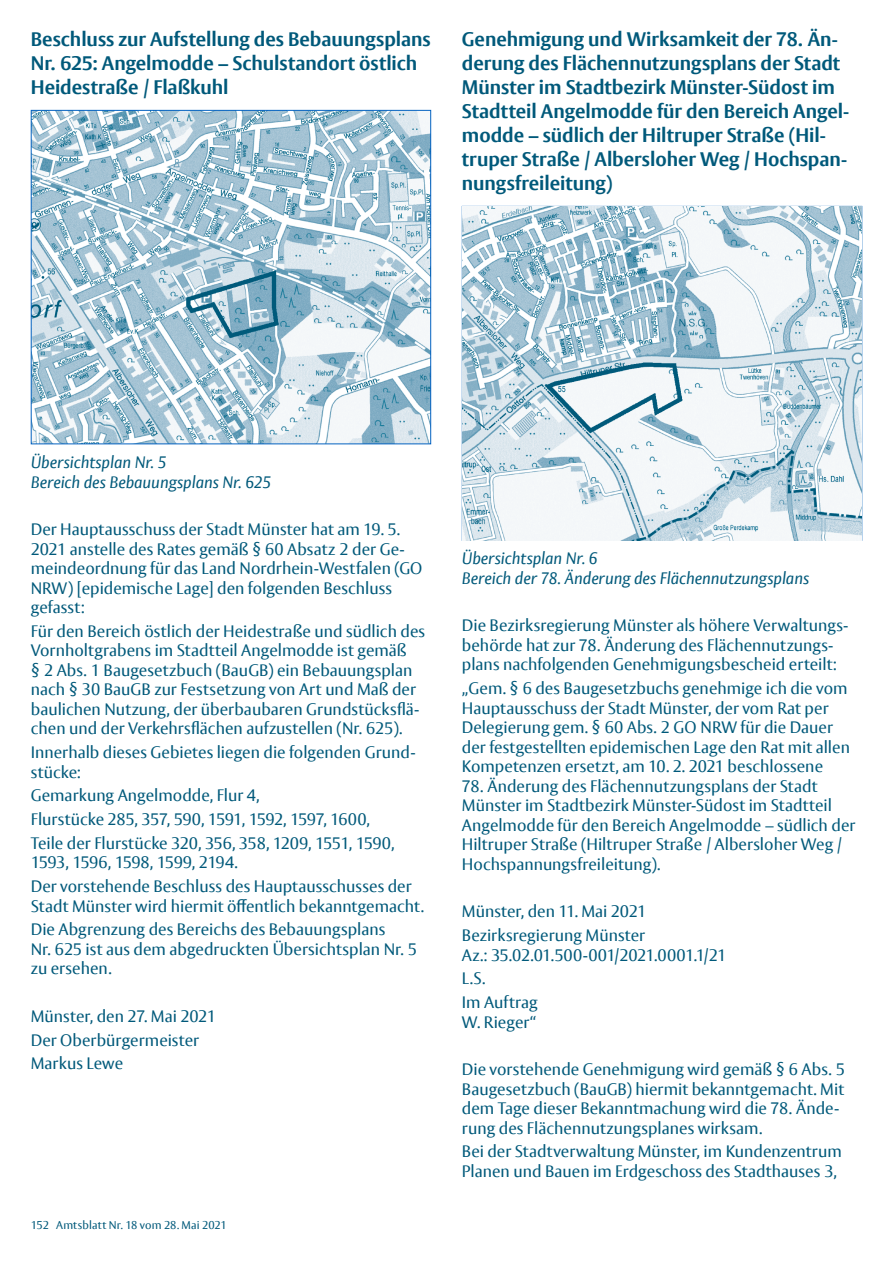
<style>
.page{position:relative;width:893px;height:1263px;background:#fff}
.page>*{position:absolute;margin:0;border:0;box-sizing:border-box;transform-origin:0 0}
.t1{font:700 19.5px/24px "Vesta Pro";letter-spacing:-.005em;color:#00597a}
.t2{font:16.5px/19.5px "Vesta Pro";color:#00597a}
.t3{font:italic 16.5px/19.5px "Vesta Pro";letter-spacing:-.005em;color:#00597a}
.t4{font:16.5px "Vesta Pro";letter-spacing:-.02em;color:#00597a}
.t5{font:11.25px "Vesta Pro";letter-spacing:.015em;color:#00597a}
</style>
<div class="page">
<img style="left:33px;top:112px;width:396px;height:330px">
<div style="left:31px;top:110px;width:400px;height:334px;border:1px solid #0563c1"></div>
<img style="left:462px;top:206px;width:400px;height:334px">
<h3 class="t1" style="left:31px;top:27px;width:401px">Beschluss zur Aufstellung des Bebauungsplans<br>Nr. 625: Angelmodde – Schulstandort östlich<br>Heidestraße / Flaßkuhl</h3>
<h3 class="t1" style="left:462px;top:27px;width:378px">Genehmigung und Wirksamkeit der 78. Än-</h3>
<h3 class="t1" style="left:462px;top:51px;width:380px">derung des Flächennutzungsplans der Stadt<br>Münster im Stadtbezirk Münster-Südost im</h3>
<h3 class="t1" style="left:462px;top:99px;width:389px">Stadtteil Angelmodde für den Bereich Angel&shy;modde – südlich der Hiltruper Straße (Hil&shy;truper Straße / Albersloher Weg / Hochspan-</h3>
<h3 class="t1" style="left:462px;top:171px;width:152px">nungsfreileitung)</h3>
<p class="t3" style="left:31px;top:452px;width:242px">Übersichtsplan Nr. 5<br>Bereich des Bebauungsplans Nr. 625</p>
<p class="t2" style="left:31px;top:519px;width:393px">Der Hauptausschuss der Stadt Münster hat am 19. 5.<br>2021 anstelle des Rates gemäß § 60 Absatz 2 der Ge&shy;meindeordnung für das Land Nordrhein-Westfalen (GO NRW) [epidemische Lage] den folgenden Beschluss gefasst:</p>
<p class="t2" style="left:31px;top:621px;width:396px">Für den Bereich östlich der Heidestraße und südlich des Vornholtgrabens im Stadtteil Angelmodde ist gemäß<br>§ 2 Abs. 1 Baugesetzbuch (BauGB) ein Bebauungsplan nach § 30 BauGB zur Festsetzung von Art und Maß der baulichen Nutzung, der überbaubaren Grundstücksflä&shy;chen und der Verkehrsflächen aufzustellen (Nr. 625).</p>
<p class="t2" style="left:31px;top:742px;width:386px">Innerhalb dieses Gebietes liegen die folgenden Grund&shy;stücke:</p>
<p class="t2" style="left:31px;top:786px;width:230px">Gemarkung Angelmodde, Flur 4,</p>
<p class="t4" style="left:31px;top:809px;width:341px">Flurstücke 285, 357, 590, 1591, 1592, 1597, 1600,</p>
<p class="t2" style="left:31px;top:833px;width:365px">Teile der Flurstücke 320, 356, 358, 1209, 1551, 1590,<br>1593, 1596, 1598, 1599, 2194.</p>
<p class="t2" style="left:31px;top:876px;width:395px">Der vorstehende Beschluss des Hauptausschusses der<br>Stadt Münster wird hiermit öffentlich bekanntgemacht.</p>
<p class="t2" style="left:31px;top:920px;width:388px">Die Abgrenzung des Bereichs des Bebauungsplans<br>Nr. 625 ist aus dem abgedruckten Übersichtsplan Nr. 5 zu ersehen.</p>
<p class="t2" style="left:31px;top:1006px;width:187px">Münster, den 27. Mai 2021</p>
<p class="t2" style="left:31px;top:1030px;width:170px">Der Oberbürgermeister</p>
<p class="t2" style="left:31px;top:1054px;width:94px">Markus Lewe</p>
<p class="t5" style="left:31px;top:1218px;width:197px">152 Amtsblatt Nr. 18 vom 28. Mai 2021</p>
<p class="t3" style="left:462px;top:549px;width:349px">Übersichtsplan Nr. 6<br>Bereich der 78. Änderung des Flächennutzungsplans</p>
<p class="t2" style="left:462px;top:616px;width:388px">Die Bezirksregierung Münster als höhere Verwaltungs&shy;behörde hat zur 78. Änderung des Flächennutzungs-</p>
<p class="t2" style="left:462px;top:655px;width:376px">plans nachfolgenden Genehmigungsbescheid erteilt:</p>
<p class="t2" style="left:462px;top:678px;width:390px">„Gem. § 6 des Baugesetzbuchs genehmige ich die vom Hauptausschuss der Stadt Münster, der vom Rat per Delegierung gem. § 60 Abs. 2 GO NRW für die Dauer der festgestellten epidemischen Lage den Rat mit allen Kompetenzen ersetzt, am 10. 2. 2021 beschlossene</p>
<p class="t2" style="left:462px;top:776px;width:395px">78. Änderung des Flächennutzungsplans der Stadt Münster im Stadtbezirk Münster-Südost im Stadtteil Angelmodde für den Bereich Angelmodde – südlich der Hiltruper Straße (Hiltruper Straße / Albersloher Weg / Hochspannungsfreileitung).</p>
<p class="t2" style="left:462px;top:901px;width:186px">Münster, den 11. Mai 2021</p>
<p class="t2" style="left:462px;top:925px;width:266px">Bezirksregierung Münster<br>Az.: 35.02.01.500-001/2021.0001.1/21</p>
<p class="t2" style="left:462px;top:968px;width:25px">L.S.</p>
<p class="t2" style="left:462px;top:992px;width:77px">Im Auftrag<br>W. Rieger“</p>
<p class="t2" style="left:462px;top:1059px;width:384px">Die vorstehende Genehmigung wird gemäß § 6 Abs. 5<br>Baugesetzbuch (BauGB) hiermit bekanntgemacht. Mit</p>
<p class="t2" style="left:462px;top:1118px;width:302px">rung des Flächennutzungsplanes wirksam.</p>
<p class="t2" style="left:462px;top:1141px;width:381px">Bei der Stadtverwaltung Münster, im Kundenzentrum<br>Planen und Bauen im Erdgeschoss des Stadthauses 3,</p>
<p class="t2" style="left:462px;top:1098px;width:379px">dem Tage dieser Bekanntmachung wird die 78. Ände-</p>
</div>
